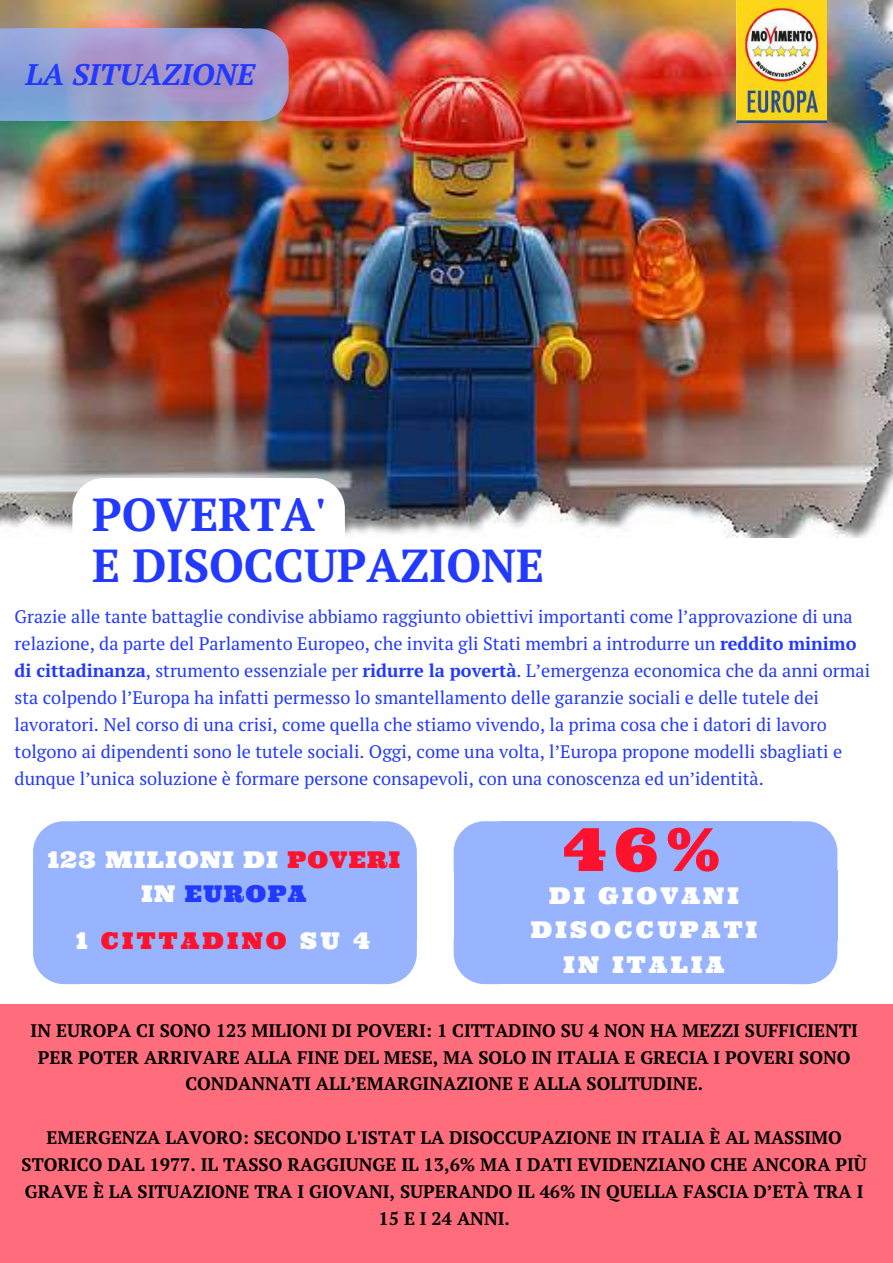
<style>
.page{position:relative;width:893px;height:1263px;background:#fff}
.page>*{position:absolute;margin:0;border:0;box-sizing:border-box;transform-origin:0 0}
.t1{font:59.55px "Ultra";color:#ff122d}
.t2{font:700 46.35px/50.6px "PT Serif";letter-spacing:-.005em;color:#2239ff}
.t3{font:italic 700 29.7px "PT Serif";color:#2239ff}
.t4{font:23.1px/34.8px "Ultra";letter-spacing:.14em;color:#fff;text-align:center}
.t5{font:23.1px/34.8px "Ultra";letter-spacing:.06em;color:#fff;text-align:center}
.t6{font:23.1px "Ultra";letter-spacing:.14em;color:#ff122d}
.t7{font:18.15px/27px "PT Serif";color:#2239ff}
.t8{font:700 18.15px/27px "PT Serif";color:#000;text-align:center}
.s1{font-weight:700}
.s2{color:#ff122d}
.s3{color:#2239ff}
.s4{color:#fff}
</style>
<div class="page">
<img style="left:0;top:0;width:892px;height:537px">
<svg style="left:20px;top:28px;width:221px;height:48px;background:#a49dd1"></svg>
<svg style="left:20px;top:76px;width:221px;height:45px;background:#959cca"></svg>
<svg style="left:0;top:28px;width:20px;height:93px;background:#86a1d8"></svg>
<svg style="left:241px;top:28px;width:47px;height:93px;background:#a392bf"></svg>
<div style="left:119px;top:478px;width:179px;height:51px;background:#fff"></div>
<div style="left:119px;top:526px;width:179px;height:44px;background:#fff"></div>
<svg style="left:72px;top:478px;width:47px;height:59px"></svg>
<svg style="left:298px;top:478px;width:47px;height:59px"></svg>
<svg style="left:370px;top:821px;width:47px;height:49px;background:#a3bbff"></svg>
<div style="left:369px;top:870px;width:48px;height:71px;background:#99b4ff"></div>
<div style="left:73px;top:867px;width:311px;height:77px;background:#99b4ff"></div>
<div style="left:79px;top:821px;width:291px;height:51px;background:#99b4ff"></div>
<svg style="left:33px;top:821px;width:46px;height:49px;background:#a2bbff"></svg>
<div style="left:33px;top:870px;width:48px;height:71px;background:#99b4ff"></div>
<div style="left:79px;top:939px;width:291px;height:45px;background:#99b4ff"></div>
<svg style="left:33px;top:941px;width:46px;height:43px;background:#a3bbff"></svg>
<svg style="left:370px;top:941px;width:47px;height:43px;background:#a3bbff"></svg>
<svg style="left:791px;top:821px;width:46px;height:49px;background:#a2baff"></svg>
<div style="left:789px;top:870px;width:48px;height:71px;background:#99b4ff"></div>
<div style="left:493px;top:867px;width:311px;height:77px;background:#99b4ff"></div>
<div style="left:500px;top:821px;width:291px;height:51px;background:#99b4ff"></div>
<svg style="left:453px;top:821px;width:47px;height:49px;background:#a4bcff"></svg>
<div style="left:453px;top:870px;width:48px;height:71px;background:#99b4ff"></div>
<div style="left:500px;top:939px;width:291px;height:45px;background:#99b4ff"></div>
<svg style="left:453px;top:939px;width:47px;height:45px"></svg>
<svg style="left:791px;top:941px;width:46px;height:43px;background:#a2bbff"></svg>
<div style="left:0;top:1004px;width:892px;height:258px;background:#ff6d7d"></div>
<img style="left:736px;top:0;width:90px;height:122px">
<h3 class="t3" style="left:25px;top:54px;width:231px">LA SITUAZIONE</h3>
<h2 class="t2" style="left:92px;top:489px;width:453px">POVERTA'<br>E DISOCCUPAZIONE</h2>
<p class="t7" style="left:15px;top:602px;width:857px">Grazie alle tante battaglie condivise abbiamo raggiunto obiettivi importanti come l’approvazione di una relazione, da parte del Parlamento Europeo, che invita gli Stati membri a introdurre un <span class="s1">reddito minimo di cittadinanza</span>, strumento essenziale per <span class="s1">ridurre la povertà</span>. L’emergenza economica che da anni ormai sta colpendo l’Europa ha infatti permesso lo smantellamento delle garanzie sociali e delle tutele dei lavoratori. Nel corso di una crisi, come quella che stiamo vivendo, la prima cosa che i datori di lavoro tolgono ai dipendenti sono le tutele sociali. Oggi, come una volta, l’Europa propone modelli sbagliati e dunque l’unica soluzione è formare persone consapevoli, con una conoscenza ed un’identità.</p>
<p class="t5" style="left:48px;top:841px;width:354px">123 MILIONI DI <span class="s2">POVERI<br></span>IN <span class="s3">EUROPA</span></p>
<p class="t6" style="left:76px;top:925px;width:295px"><span class="s4">1</span> CITTADINO <span class="s4">SU 4</span></p>
<h1 class="t1" style="left:563px;top:811px;width:159px">46%</h1>
<p class="t4" style="left:531px;top:877px;width:228px">DI GIOVANI<br>DISOCCUPATI<br>IN ITALIA</p>
<p class="t8" style="left:31px;top:1016px;width:828px">IN EUROPA CI SONO 123 MILIONI DI POVERI: 1 CITTADINO SU 4 NON HA MEZZI SUFFICIENTI<br>PER POTER ARRIVARE ALLA FINE DEL MESE, MA SOLO IN ITALIA E GRECIA I POVERI SONO<br>CONDANNATI ALL’EMARGINAZIONE E ALLA SOLITUDINE.</p>
<p class="t8" style="left:22px;top:1124px;width:846px">EMERGENZA LAVORO: SECONDO L'ISTAT LA DISOCCUPAZIONE IN ITALIA È AL MASSIMO STORICO DAL 1977. IL TASSO RAGGIUNGE IL 13,6% MA I DATI EVIDENZIANO CHE ANCORA PIÙ GRAVE È LA SITUAZIONE TRA I GIOVANI, SUPERANDO IL 46% IN QUELLA FASCIA D’ETÀ TRA I 15 E I 24 ANNI.</p>
</div>
